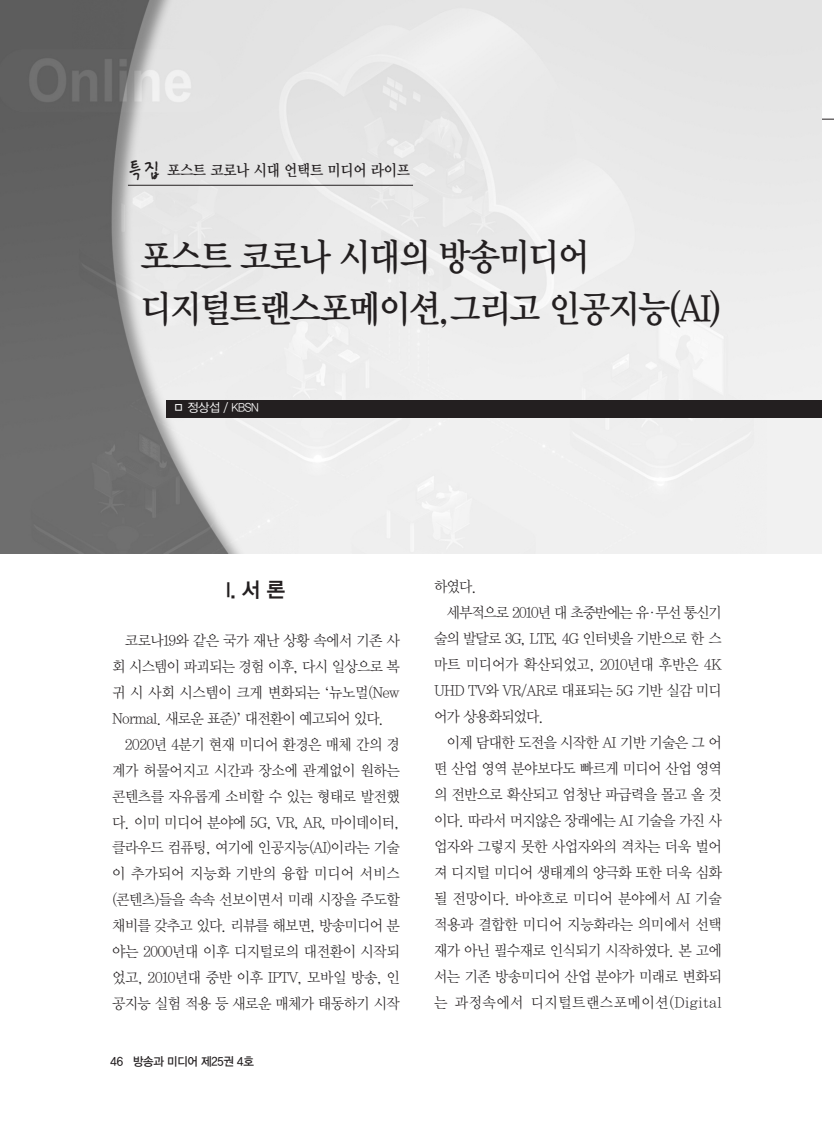
<style>
.page{position:relative;width:834px;height:1132px;background:#fff}
.page>*{position:absolute;margin:0;border:0;box-sizing:border-box;transform-origin:0 0}
.t1{font:37.5px/52.5px "YDVY Mj O Std 14";letter-spacing:-.055em;color:#231f20;scale:.9 1}
.t2{font:25.5px "YDV Sos Std B";color:#231f20}
.t3{font:21px "YDVYGO Std 14";color:#231f20;scale:.95 1}
.t4{font:15.75px "YDVY Mj O Std 14";letter-spacing:-.03em;color:#231f20;scale:.9 1}
.t5{font:15px/26px "YDVY Mj O Std 12";letter-spacing:-.045em;color:#231f20;text-align:justify;scale:.95 1}
.t6{font:15px "YDVY Mj O Std 12";letter-spacing:-.015em;color:#231f20;scale:.95 1}
.t7{font:15px "YDVY Mj O Std 12";letter-spacing:-.065em;color:#231f20;scale:.95 1}
.t8{font:15px "YDVY Mj O Std 12";letter-spacing:.03em;color:#231f20;scale:.95 1}
.t9{font:15px "YDVY Mj O Std 12";letter-spacing:-.08em;color:#231f20;scale:.95 1}
.t10{font:15px "YDVY Mj O Std 12";letter-spacing:-.02em;color:#231f20;scale:.95 1}
.t11{font:12px "YDVYGO Std 13";letter-spacing:-.02em;color:#231f20;scale:.95 1}
.t12{font:12px "YDVYGO Std 12";letter-spacing:-.035em;color:#fff}
.s1{font-family:"Times"}
</style>
<div class="page">
<svg style="left:821px;top:119px;width:12px;height:1px"></svg>
<img style="left:0;top:0;width:821px;height:553px">
<hr style="left:128px;top:185px;width:285px;height:1px;background:#231f20">
<div style="left:166px;top:400px;width:655px;height:17px;background:#231f20"></div>
<h2 class="t2" style="left:127px;top:157px;width:35px">특집</h2>
<p class="t4" style="left:167px;top:162px;width:271px">포스트 코로나 시대 언택트 미디어 라이프</p>
<h1 class="t1" style="left:140px;top:231px;width:648px">포스트 코로나 시대의 방송미디어 디지털트랜스포메이션,그리고 인공지능(AI)</h1>
<p class="t12" style="left:173px;top:401px;width:87px">□ 정상섭 / KBSN</p>
<h3 class="t3" style="left:226px;top:579px;width:64px">I.서론</h3>
<p class="t5" style="left:112px;top:627px;width:304px;text-indent:13px">코로나19와 같은 국가 재난 상황 속에서 기존 사 회 시스템이 파괴되는 경험 이후, 다시 일상으로 복 귀 시 사회 시스템이 크게 변화되는 <span class="s1">‘</span>뉴노멀(New Normal. 새로운 표준)<span class="s1">’</span> 대전환이 예고되어 있다.</p>
<p class="t5" style="left:112px;top:731px;width:304px;text-indent:13px">2020년 4분기 현재 미디어 환경은 매체 간의 경 계가 허물어지고 시간과 장소에 관계없이 원하는 콘텐츠를 자유롭게 소비할 수 있는 형태로 발전했 다. 이미 미디어 분야에 5G, VR, AR, 마이데이터, 클라우드 컴퓨팅, 여기에 인공지능(AI)이라는 기술 이 추가되어 지능화 기반의 융합 미디어 서비스 (콘텐츠)들을 속속 선보이면서 미래 시장을 주도할 채비를 갖추고 있다. 리뷰를 해보면, 방송미디어 분 야는 2000년대 이후 디지털로의 대전환이 시작되 었고, 2010년대 중반 이후 IPTV, 모바일 방송, 인 공지능 실험 적용 등 새로운 매체가 태동하기 시작</p>
<p class="t11" style="left:111px;top:1054px;width:152px">46 방송과 미디어 제25권 4호</p>
<p class="t5" style="left:434px;top:574px;width:47px">하였다.</p>
<p class="t9" style="left:446px;top:605px;width:291px">세부적으로 2010년 대 초중반에는 유·무선 통신기</p>
<p class="t7" style="left:434px;top:631px;width:304px">술의 발달로 3G, LTE, 4G 인터넷을 기반으로 한 스</p>
<p class="t6" style="left:434px;top:657px;width:304px">마트 미디어가 확산되었고, 2010년대 후반은 4K</p>
<p class="t5" style="left:434px;top:678px;width:304px">UHD TV와 VR/AR로 대표되는 5G 기반 실감 미디</p>
<p class="t5" style="left:434px;top:704px;width:117px">어가 상용화되었다.</p>
<p class="t5" style="left:446px;top:729px;width:291px">이제 담대한 도전을 시작한 AI 기반 기술은 그 어</p>
<p class="t5" style="left:434px;top:755px;width:304px">떤 산업 영역 분야보다도 빠르게 미디어 산업 영역</p>
<p class="t5" style="left:434px;top:781px;width:304px">의 전반으로 확산되고 엄청난 파급력을 몰고 올 것</p>
<p class="t5" style="left:434px;top:807px;width:304px">이다. 따라서 머지않은 장래에는 AI 기술을 가진 사</p>
<p class="t5" style="left:434px;top:833px;width:304px">업자와 그렇지 못한 사업자와의 격차는 더욱 벌어</p>
<p class="t5" style="left:434px;top:859px;width:304px">져 디지털 미디어 생태계의 양극화 또한 더욱 심화</p>
<p class="t6" style="left:434px;top:890px;width:304px">될 전망이다. 바야흐로 미디어 분야에서 AI 기술</p>
<p class="t10" style="left:434px;top:916px;width:304px">적용과 결합한 미디어 지능화라는 의미에서 선택</p>
<p class="t5" style="left:434px;top:937px;width:304px">재가 아닌 필수재로 인식되기 시작하였다. 본 고에</p>
<p class="t5" style="left:434px;top:963px;width:304px">서는 기존 방송미디어 산업 분야가 미래로 변화되</p>
<p class="t8" style="left:434px;top:994px;width:304px">는 과정속에서 디지털트랜스포메이션(Digital</p>
</div>
